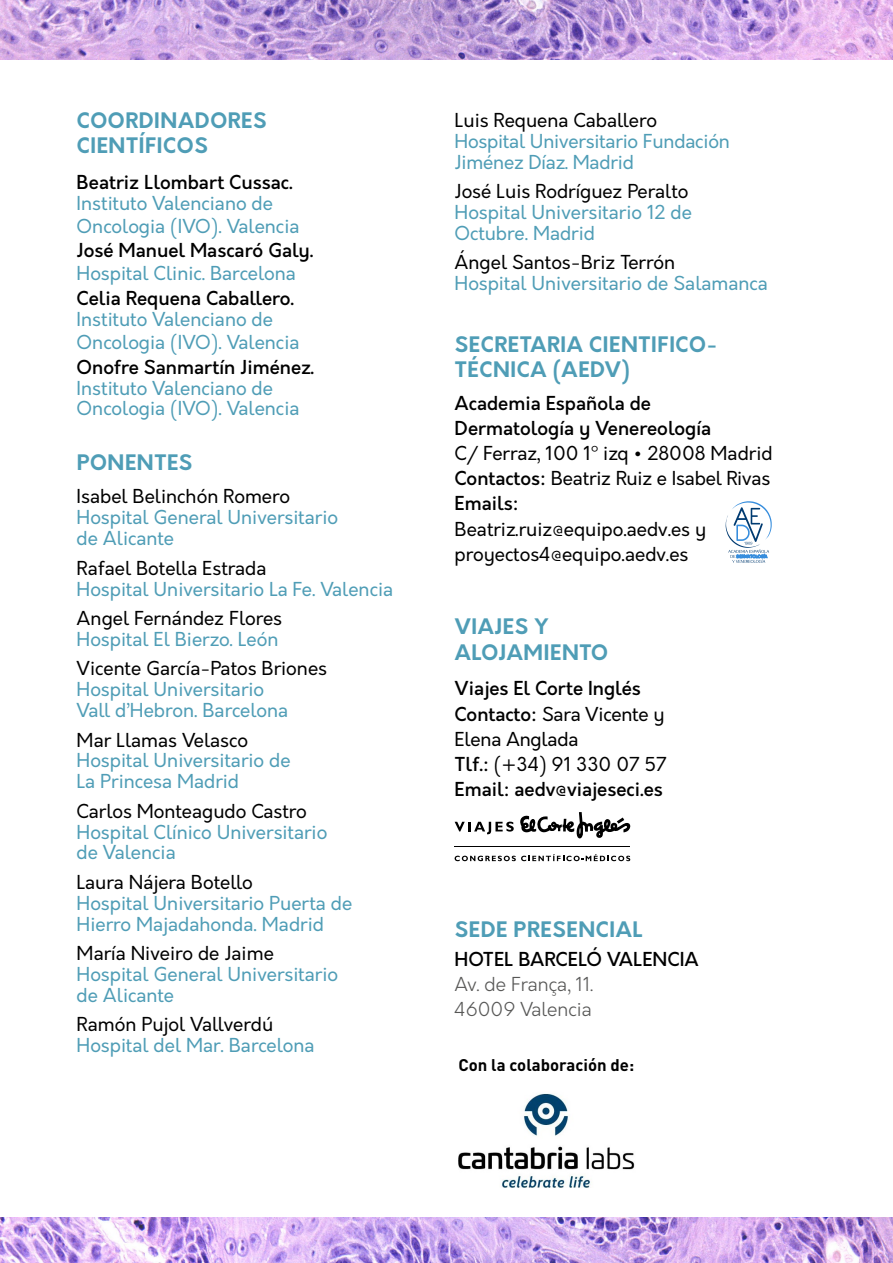
<style>
.page{position:relative;width:893px;height:1263px;background:#fff}
.page>*{position:absolute;margin:0;border:0;box-sizing:border-box;transform-origin:0 0}
.t1{font:700 20.85px/25px "Orkney";letter-spacing:.03em;color:#4f9db6}
.t2{font:18.75px/20.9px "Orkney";color:#4f9db6}
.t3{font:18.75px/25px "Orkney";color:#000}
.t4{font:500 18.75px/25px "Orkney";color:#000}
.t5{font:300 18.75px/25px "Orkney";color:#575756}
.t6{font:700 16.65px "DIN Pro";color:#000}
.s1{font-weight:500}
.s2{font-weight:400}
</style>
<div class="page">
<img style="left:0;top:0;width:893px;height:60px">
<img style="left:0;top:1217px;width:893px;height:46px">
<img style="left:458px;top:1093px;width:177px;height:95px">
<svg style="left:725px;top:501px;width:47px;height:62px"></svg>
<svg style="left:455px;top:812px;width:176px;height:27px"></svg>
<hr style="left:455px;top:846px;width:175px;height:1px;background:#000">
<svg style="left:455px;top:854px;width:175px;height:7px"></svg>
<p class="t1" style="left:77px;top:109px;width:191px">COORDINADORES<br>CIENTÍFICOS</p>
<p class="t4" style="left:77px;top:170px;width:218px">Beatriz Llombart Cussac.</p>
<p class="t2" style="left:77px;top:192px;width:224px;line-height:23px">Instituto Valenciano de<br>Oncologia (IVO). Valencia</p>
<p class="t4" style="left:77px;top:239px;width:238px">José Manuel Mascaró Galy.</p>
<p class="t2" style="left:77px;top:264px;width:221px">Hospital Clinic. Barcelona</p>
<p class="t4" style="left:77px;top:286px;width:219px">Celia Requena Caballero.</p>
<p class="t2" style="left:77px;top:308px;width:224px;line-height:23px">Instituto Valenciano de<br>Oncologia (IVO). Valencia</p>
<p class="t4" style="left:77px;top:355px;width:239px">Onofre Sanmartín Jiménez.</p>
<p class="t2" style="left:77px;top:378px;width:224px">Instituto Valenciano de<br>Oncologia (IVO). Valencia</p>
<p class="t1" style="left:77px;top:450px;width:117px">PONENTES</p>
<p class="t3" style="left:77px;top:484px;width:215px">Isabel Belinchón Romero</p>
<p class="t2" style="left:77px;top:507px;width:263px">Hospital General Universitario de Alicante</p>
<p class="t3" style="left:77px;top:556px;width:191px">Rafael Botella Estrada</p>
<p class="t2" style="left:77px;top:579px;width:318px">Hospital Universitario La Fe. Valencia</p>
<p class="t3" style="left:77px;top:606px;width:207px">Angel Fernández Flores</p>
<p class="t2" style="left:77px;top:629px;width:203px">Hospital El Bierzo. León</p>
<p class="t3" style="left:77px;top:656px;width:252px">Vicente García-Patos Briones</p>
<p class="t2" style="left:77px;top:679px;width:213px">Hospital Universitario<br>Vall d’Hebron. Barcelona</p>
<p class="t3" style="left:77px;top:728px;width:173px">Mar Llamas Velasco</p>
<p class="t2" style="left:77px;top:751px;width:215px">Hospital Universitario de<br>La Princesa Madrid</p>
<p class="t3" style="left:77px;top:799px;width:232px">Carlos Monteagudo Castro</p>
<p class="t2" style="left:77px;top:822px;width:252px">Hospital Clínico Universitario de Valencia</p>
<p class="t3" style="left:77px;top:870px;width:178px">Laura Nájera Botello</p>
<p class="t2" style="left:77px;top:893px;width:277px">Hospital Universitario Puerta de<br>Hierro Majadahonda. Madrid</p>
<p class="t3" style="left:77px;top:941px;width:199px">María Niveiro de Jaime</p>
<p class="t2" style="left:77px;top:964px;width:263px">Hospital General Universitario de Alicante</p>
<p class="t3" style="left:77px;top:1012px;width:198px">Ramón Pujol Vallverdú</p>
<p class="t2" style="left:77px;top:1035px;width:240px">Hospital del Mar. Barcelona</p>
<p class="t3" style="left:455px;top:108px;width:204px">Luis Requena Caballero</p>
<p class="t2" style="left:455px;top:131px;width:277px">Hospital Universitario Fundación<br>Jiménez Díaz. Madrid</p>
<p class="t3" style="left:455px;top:179px;width:235px">José Luis Rodríguez Peralto</p>
<p class="t2" style="left:455px;top:202px;width:239px">Hospital Universitario 12 de<br>Octubre. Madrid</p>
<p class="t3" style="left:455px;top:250px;width:222px">Ángel Santos-Briz Terrón</p>
<p class="t2" style="left:455px;top:273px;width:315px">Hospital Universitario de Salamanca</p>
<p class="t1" style="left:455px;top:333px;width:264px">SECRETARIA CIENTIFICO-<br>TÉCNICA (AEDV)</p>
<p class="t4" style="left:455px;top:391px;width:258px">Academia Española de<br>Dermatología y Venereología</p>
<p class="t3" style="left:455px;top:441px;width:320px">C/ Ferraz, 100 1º izq • 28008 Madrid<br><span class="s1">Contactos:</span> Beatriz Ruiz e Isabel Rivas<br><span class="s1">Emails:</span></p>
<p class="t3" style="left:455px;top:517px;width:253px">Beatriz.ruiz@equipo.aedv.es y proyectos4@equipo.aedv.es</p>
<p class="t1" style="left:455px;top:615px;width:155px">VIAJES Y<br>ALOJAMIENTO</p>
<p class="t4" style="left:455px;top:677px;width:213px">Viajes El Corte Inglés<br>Contacto: <span class="s2">Sara Vicente y<br>Elena Anglada<br></span>Tlf.: <span class="s2">(+34) 91 330 07 57<br></span>Email: aedv@viajeseci.es</p>
<p class="t1" style="left:455px;top:917px;width:190px">SEDE PRESENCIAL</p>
<p class="t4" style="left:455px;top:947px;width:246px">HOTEL BARCELÓ VALENCIA</p>
<p class="t5" style="left:455px;top:972px;width:140px">Av. de França, 11.<br>46009 Valencia</p>
<p class="t6" style="left:458px;top:1051px;width:177px">Con la colaboración de:</p>
</div>
